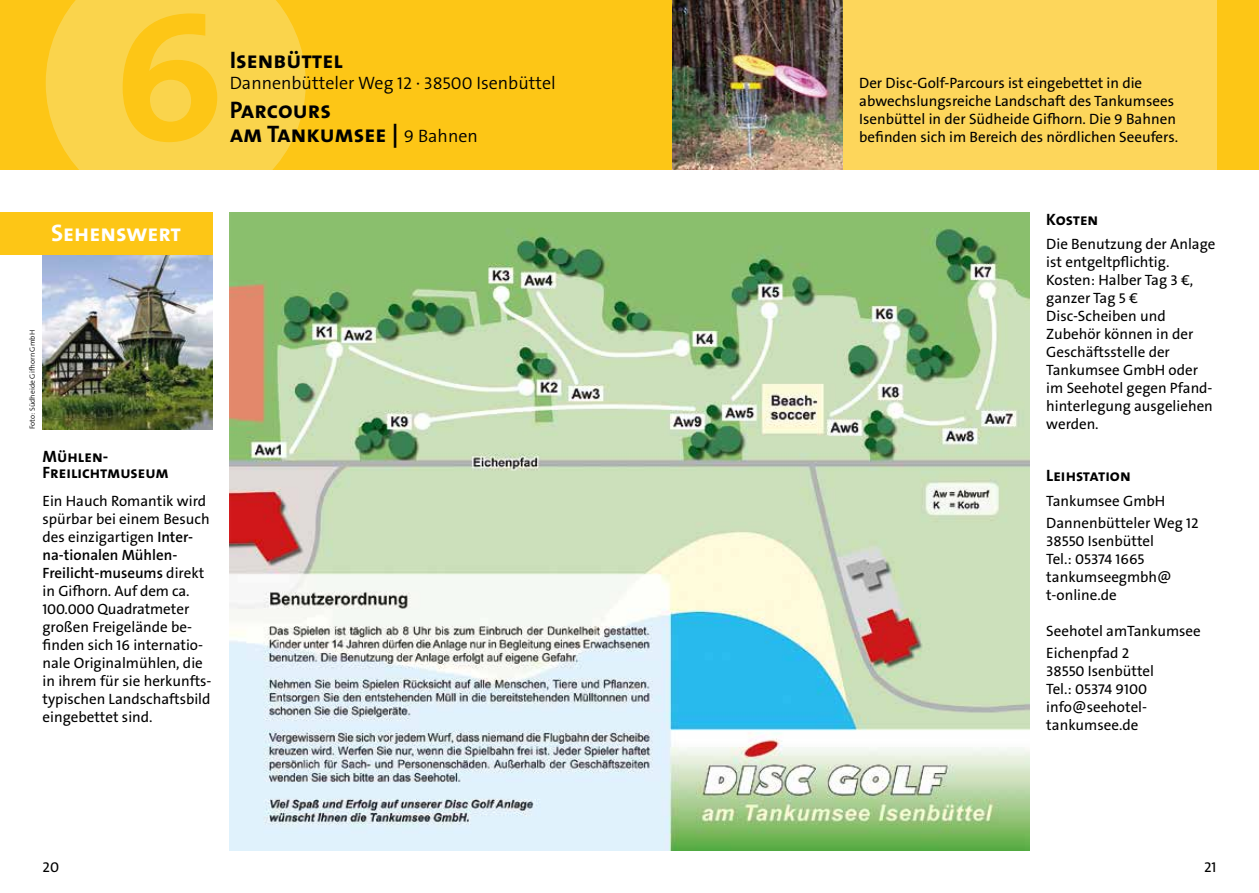
<style>
.page{position:relative;width:1259px;height:893px;background:#fff}
.page>*{position:absolute;margin:0;border:0;box-sizing:border-box;transform-origin:0 0}
.t1{font:195px "The Sans W7 Bld";color:#fdc616}
.t2{font:24px/24px "The Sans W7 Bld";color:#000}
.t3{font:24px "The Sans W7 Bld";color:#fff}
.t4{font:18px "The Sans W4 Se Lig";color:#000}
.t5{font:16.5px/16.5px "The Sans W7 Bld";color:#000}
.t6{font:15px/18px "The Sans W5 Plain";color:#000}
.t7{font:15px/18px "The Sans W6 Se Bld";color:#000}
.t8{font:7.5px "The Sans W4 Se Lig";letter-spacing:.01em;color:#000}
.s1{font-family:"The Sans W4 Se Lig";font-size:18px}
.s2{font-family:"The Sans W6 Se Bld"}
.s3{font-family:"The Sans W5 Plain"}
</style>
<div class="page">
<div style="left:0;top:0;width:1259px;height:169px;background:#fdc616"></div>
<svg style="left:46px;top:0;width:260px;height:169px;background:#fad247"></svg>
<img style="left:43px;top:255px;width:170px;height:174px">
<div style="left:0;top:213px;width:213px;height:42px;background:#fdc616"></div>
<img style="left:230px;top:213px;width:799px;height:637px">
<div style="left:842px;top:0;width:374px;height:170px;background:#fdd65b"></div>
<img style="left:672px;top:0;width:170px;height:169px">
<h1 class="t1" style="left:113px;top:-51px;width:113px">6</h1>
<h2 class="t2" style="left:230px;top:48px;width:115px">Isenbüttel</h2>
<p class="t4" style="left:230px;top:71px;width:327px">Dannenbütteler Weg 12 · 38500 Isenbüttel</p>
<h2 class="t2" style="left:230px;top:98px;width:250px">Parcours<br>am Tankumsee | <span class="s1">9 Bahnen</span></h2>
<h2 class="t3" style="left:51px;top:217px;width:132px">Sehenswert</h2>
<p class="t8" style="left:28px;top:429px;width:101px;rotate:-90deg">Foto: Südheide Gifhorn GmbH</p>
<p class="t5" style="left:43px;top:448px;width:128px">Mühlen-<br>Freilichtmuseum</p>
<p class="t6" style="left:43px;top:492px;width:169px">Ein Hauch Romantik wird spürbar bei einem Besuch des einzigartigen <span class="s2">Inter-</span></p>
<p class="t7" style="left:43px;top:546px;width:163px">na-tionalen Mühlen-<br>Freilicht-museums <span class="s3">direkt</span></p>
<p class="t6" style="left:43px;top:582px;width:170px">in Gifhorn. Auf dem ca.<br>100.000 Quadratmeter großen Freigelände be&shy;finden sich 16 internatio&shy;nale Originalmühlen, die in ihrem für sie herkunfts&shy;typischen Landschaftsbild eingebettet sind.</p>
<p class="t6" style="left:859px;top:74px;width:320px">Der Disc-Golf-Parcours ist eingebettet in die abwechslungsreiche Landschaft des Tankumsees Isenbüttel in der Südheide Gifhorn. Die 9 Bahnen befinden sich im Bereich des nördlichen Seeufers.</p>
<p class="t5" style="left:1046px;top:211px;width:53px">Kosten</p>
<p class="t6" style="left:1046px;top:235px;width:171px">Die Benutzung der Anlage ist entgeltpflichtig.<br>Kosten: Halber Tag 3 €, ganzer Tag 5 €<br>Disc-Scheiben und<br>Zubehör können in der<br>Geschäftsstelle der<br>Tankumsee GmbH oder im Seehotel gegen Pfand&shy;hinterlegung ausgeliehen werden.</p>
<p class="t5" style="left:1046px;top:468px;width:86px">Leihstation</p>
<p class="t6" style="left:1046px;top:490px;width:154px;line-height:22.2px">Tankumsee GmbH<br>Dannenbütteler Weg 12</p>
<p class="t6" style="left:1046px;top:532px;width:127px">38550 Isenbüttel<br>Tel.: 05374 1665 tankumseegmbh@ t-online.de</p>
<p class="t6" style="left:1046px;top:620px;width:156px;line-height:22.2px">Seehotel amTankumsee<br>Eichenpfad 2</p>
<p class="t6" style="left:1046px;top:662px;width:109px">38550 Isenbüttel<br>Tel.: 05374 9100 info@seehotel&shy;tankumsee.de</p>
<p class="t6" style="left:43px;top:858px;width:18px">20</p>
<p class="t6" style="left:1204px;top:858px;width:14px">21</p>
</div>
